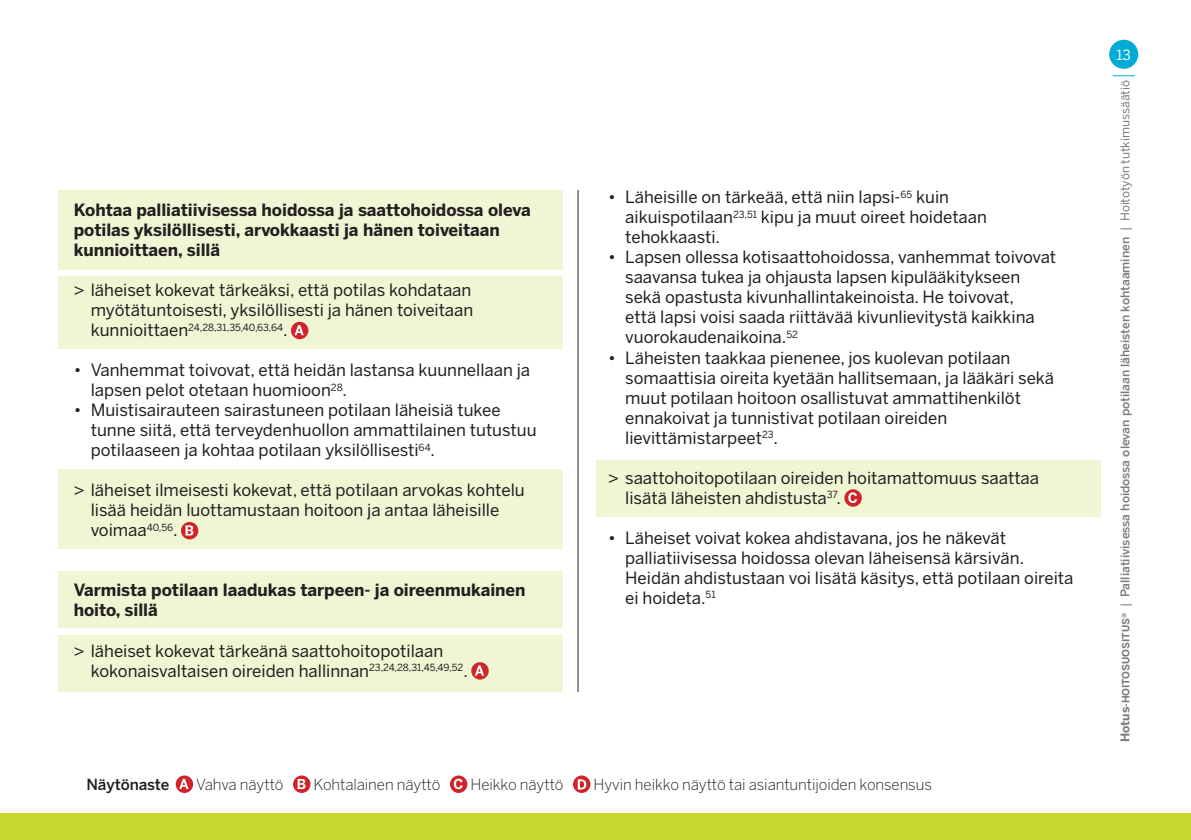
<style>
.page{position:relative;width:1191px;height:840px;background:#fff}
.page>*{position:absolute;margin:0;border:0;box-sizing:border-box;transform-origin:0 0}
.t1{font:16.8px/20px "Benton Sans";color:#231f20}
.t2{font:700 16.8px/20px "Benton Sans";letter-spacing:-.005em;color:#231f20}
.t3{font:300 15.2px "Benton Sans";letter-spacing:-.005em;color:#231f20}
.t4{font:500 15.2px "Benton Sans";letter-spacing:-.01em;color:#231f20}
.t5{font:14px "Benton Sans";color:#fff}
.t6{font:500 12px "Benton Sans";color:#777e7c}
.t7{font:9.8px "Benton Sans";color:#231f20}
.s1{font-size:16.8px}
.s2{font-weight:700}
.s3{font-weight:700;font-size:10px}
.s4{font-weight:400}
</style>
<div class="page">
<div style="left:0;top:812px;width:1191px;height:27px;background:#c4d82d"></div>
<div style="left:596px;top:459px;width:504px;height:57px;background:#f0f5d3"></div>
<div style="left:58px;top:634px;width:505px;height:57px;background:#f0f5d3"></div>
<div style="left:58px;top:469px;width:505px;height:79px;background:#f0f5d3"></div>
<div style="left:58px;top:571px;width:505px;height:56px;background:#f0f5d3"></div>
<div style="left:58px;top:190px;width:505px;height:79px;background:#f0f5d3"></div>
<div style="left:58px;top:276px;width:505px;height:73px;background:#f0f5d3"></div>
<hr style="left:577px;top:190px;width:1px;height:501px;background:#231f20">
<svg style="left:291px;top:321px;width:17px;height:18px"></svg>
<svg style="left:294px;top:325px;width:10px;height:10px"></svg>
<svg style="left:181px;top:521px;width:17px;height:18px"></svg>
<svg style="left:185px;top:525px;width:8px;height:10px"></svg>
<svg style="left:471px;top:661px;width:18px;height:18px"></svg>
<svg style="left:475px;top:665px;width:9px;height:10px"></svg>
<div style="left:844px;top:489px;width:18px;height:17px;background:#d1232a;border-radius:50%"></div>
<svg style="left:848px;top:492px;width:9px;height:10px"></svg>
<svg style="left:176px;top:775px;width:17px;height:17px"></svg>
<svg style="left:179px;top:778px;width:9px;height:10px"></svg>
<svg style="left:293px;top:775px;width:17px;height:17px"></svg>
<svg style="left:297px;top:778px;width:8px;height:10px"></svg>
<svg style="left:450px;top:775px;width:17px;height:17px"></svg>
<svg style="left:454px;top:778px;width:9px;height:10px"></svg>
<svg style="left:573px;top:775px;width:17px;height:17px"></svg>
<svg style="left:578px;top:779px;width:8px;height:10px"></svg>
<div style="left:1109px;top:40px;width:29px;height:29px;background:#00acd5;border-radius:50%"></div>
<svg style="left:1112px;top:75px;width:22px;height:1px"></svg>
<p class="t2" style="left:74px;top:200px;width:459px">Kohtaa palliatiivisessa hoidossa ja saattohoidossa oleva potilas yksilöllisesti, arvokkaasti ja hänen toiveitaan kunnioittaen, sillä</p>
<p class="t1" style="left:74px;top:280px;width:401px;text-align:right">&gt; läheiset kokevat tärkeäksi, että potilas kohdataan myötätuntoisesti, yksilöllisesti ja hänen toiveitaan</p>
<p class="t7" style="left:91px;top:322px;width:198px"><span class="s1">kunnioittaen</span>24,28,31,35,40,63,64<span class="s1">.</span></p>
<p class="t1" style="left:91px;top:360px;width:441px;text-indent:-17px">• Vanhemmat toivovat, että heidän lastansa kuunnellaan ja lapsen pelot otetaan huomioon<sup>28</sup>.</p>
<p class="t1" style="left:91px;top:400px;width:447px;text-indent:-17px">• Muistisairauteen sairastuneen potilaan läheisiä tukee tunne siitä, että terveydenhuollon ammattilainen tutustuu potilaaseen ja kohtaa potilaan yksilöllisesti<sup>64</sup>.</p>
<p class="t1" style="left:91px;top:480px;width:435px;text-indent:-17px">&gt; läheiset ilmeisesti kokevat, että potilaan arvokas kohtelu lisää heidän luottamustaan hoitoon ja antaa läheisille voimaa<sup>40,56</sup>.</p>
<p class="t2" style="left:74px;top:580px;width:453px">Varmista potilaan laadukas tarpeen- ja oireenmukainen hoito, sillä</p>
<p class="t1" style="left:91px;top:640px;width:379px;text-indent:-17px">&gt; läheiset kokevat tärkeänä saattohoitopotilaan kokonaisvaltaisen oireiden hallinnan<sup>23,24,28,31,45,49,52</sup>.</p>
<p class="t1" style="left:625px;top:187px;width:363px;text-indent:-17px">• Läheisille on tärkeää, että niin lapsi-<sup>65</sup> kuin aikuispotilaan<sup>23,51</sup> kipu ja muut oireet hoidetaan tehokkaasti.</p>
<p class="t1" style="left:625px;top:247px;width:432px;text-indent:-17px">• Lapsen ollessa kotisaattohoidossa, vanhemmat toivovat saavansa tukea ja ohjausta lapsen kipulääkitykseen sekä opastusta kivunhallintakeinoista. He toivovat,<br>että lapsi voisi saada riittävää kivunlievitystä kaikkina vuorokaudenaikoina.<sup>52</sup></p>
<p class="t1" style="left:625px;top:347px;width:430px;text-indent:-17px">• Läheisten taakkaa pienenee, jos kuolevan potilaan somaattisia oireita kyetään hallitsemaan, ja lääkäri sekä muut potilaan hoitoon osallistuvat ammattihenkilöt ennakoivat ja tunnistivat potilaan oireiden lievittämistarpeet<sup>23</sup>.</p>
<p class="t1" style="left:625px;top:467px;width:415px;text-indent:-17px">&gt; saattohoitopotilaan oireiden hoitamattomuus saattaa lisätä läheisten ahdistusta<sup>37</sup>.</p>
<p class="t1" style="left:625px;top:527px;width:449px;text-indent:-17px">• Läheiset voivat kokea ahdistavana, jos he näkevät palliatiivisessa hoidossa olevan läheisensä kärsivän.<br>Heidän ahdistustaan voi lisätä käsitys, että potilaan oireita ei hoideta.<sup>51</sup></p>
<p class="t4" style="left:86px;top:778px;width:84px">Näytönaste</p>
<p class="t3" style="left:196px;top:776px;width:89px">Vahva näyttö</p>
<p class="t3" style="left:313px;top:776px;width:128px">Kohtalainen näyttö</p>
<p class="t3" style="left:470px;top:776px;width:95px">Heikko näyttö</p>
<p class="t3" style="left:593px;top:776px;width:340px">Hyvin heikko näyttö tai asiantuntijoiden konsensus</p>
<p class="t5" style="left:1116px;top:48px;width:16px">13</p>
<p class="t6" style="left:1120px;top:742px;width:663px;rotate:-90deg"><span class="s2">Hotus</span><span class="s3">-HOITOSUOSITUS®</span> <span class="s4">|</span> Palliatiivisessa hoidossa olevan potilaan läheisten kohtaaminen <span class="s4">| Hoitotyön tutkimussäätiö</span></p>
</div>
